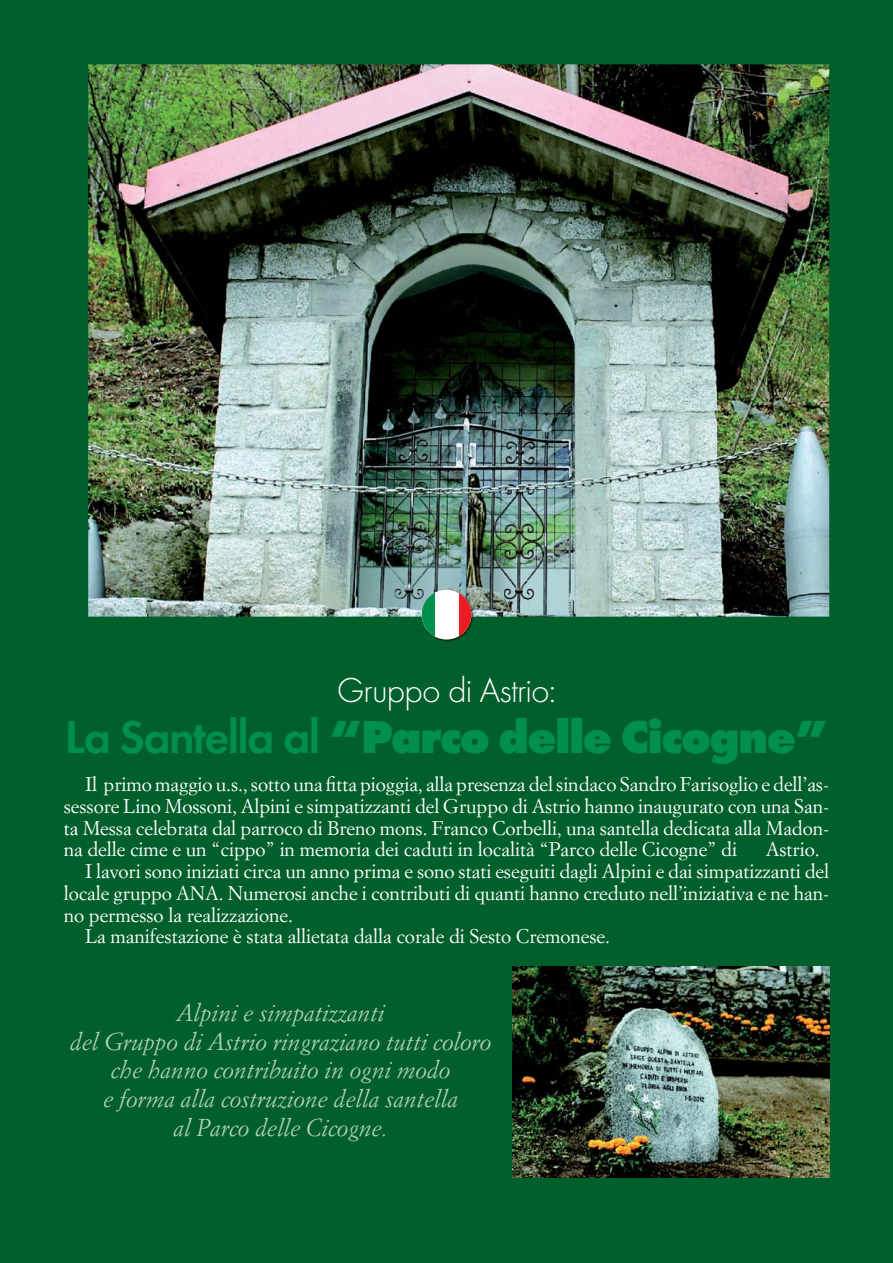
<style>
.page{position:relative;width:893px;height:1263px;background:#005f2a}
.page>*{position:absolute;margin:0;border:0;box-sizing:border-box;transform-origin:0 0}
.t1{font:800 48px "Futura T";letter-spacing:-.035em;color:#00904c}
.t2{font:300 36px "Futura T";letter-spacing:-.025em;color:#fff}
.t3{font:italic 24px/28.8px "Simoncini Garamond";letter-spacing:-.005em;color:#b4d1ba;text-align:center}
.t4{font:19.5px/21.8px "Simoncini Garamond";letter-spacing:-.005em;color:#fff;text-align:justify}
.s1{font-weight:600}
</style>
<div class="page">
<img style="left:88px;top:64px;width:741px;height:553px">
<img style="left:434px;top:590px;width:39px;height:51px">
<div style="left:421px;top:590px;width:50px;height:50px;background:#fff;border-radius:50%"></div>
<svg style="left:459px;top:590px;width:12px;height:50px"></svg>
<svg style="left:421px;top:590px;width:13px;height:47px"></svg>
<img style="left:512px;top:966px;width:317px;height:212px">
<h2 class="t2" style="left:337px;top:676px;width:221px">Gruppo di Astrio:</h2>
<h1 class="t1" style="left:65px;top:718px;width:765px"><span class="s1">La Santella al</span> “Parco delle Cicogne”</h1>
<p class="t4" style="left:64px;top:775px;width:767px;text-indent:21px">Il primo maggio u.s., sotto una fitta pioggia, alla presenza del sindaco Sandro Farisoglio e dell’as&shy;sessore Lino Mossoni, Alpini e simpatizzanti del Gruppo di Astrio hanno inaugurato con una San&shy;ta Messa celebrata dal parroco di Breno mons. Franco Corbelli, una santella dedicata alla Madon&shy;na delle cime e un “cippo” in memoria dei caduti in località “Parco delle Cicogne” di</p>
<p class="t4" style="left:766px;top:840px;width:55px">Astrio.</p>
<p class="t4" style="left:85px;top:862px;width:746px">I lavori sono iniziati circa un anno prima e sono stati eseguiti dagli Alpini e dai simpatizzanti del</p>
<p class="t4" style="left:64px;top:884px;width:767px">locale gruppo ANA. Numerosi anche i contributi di quanti hanno creduto nell’iniziativa e ne han-</p>
<p class="t4" style="left:64px;top:906px;width:231px">no permesso la realizzazione.</p>
<p class="t4" style="left:85px;top:927px;width:526px">La manifestazione è stata allietata dalla corale di Sesto Cremonese.</p>
<p class="t3" style="left:70px;top:1000px;width:423px">Alpini e simpatizzanti<br>del Gruppo di Astrio ringraziano tutti coloro che hanno contribuito in ogni modo<br>e forma alla costruzione della santella<br>al Parco delle Cicogne.</p>
</div>
